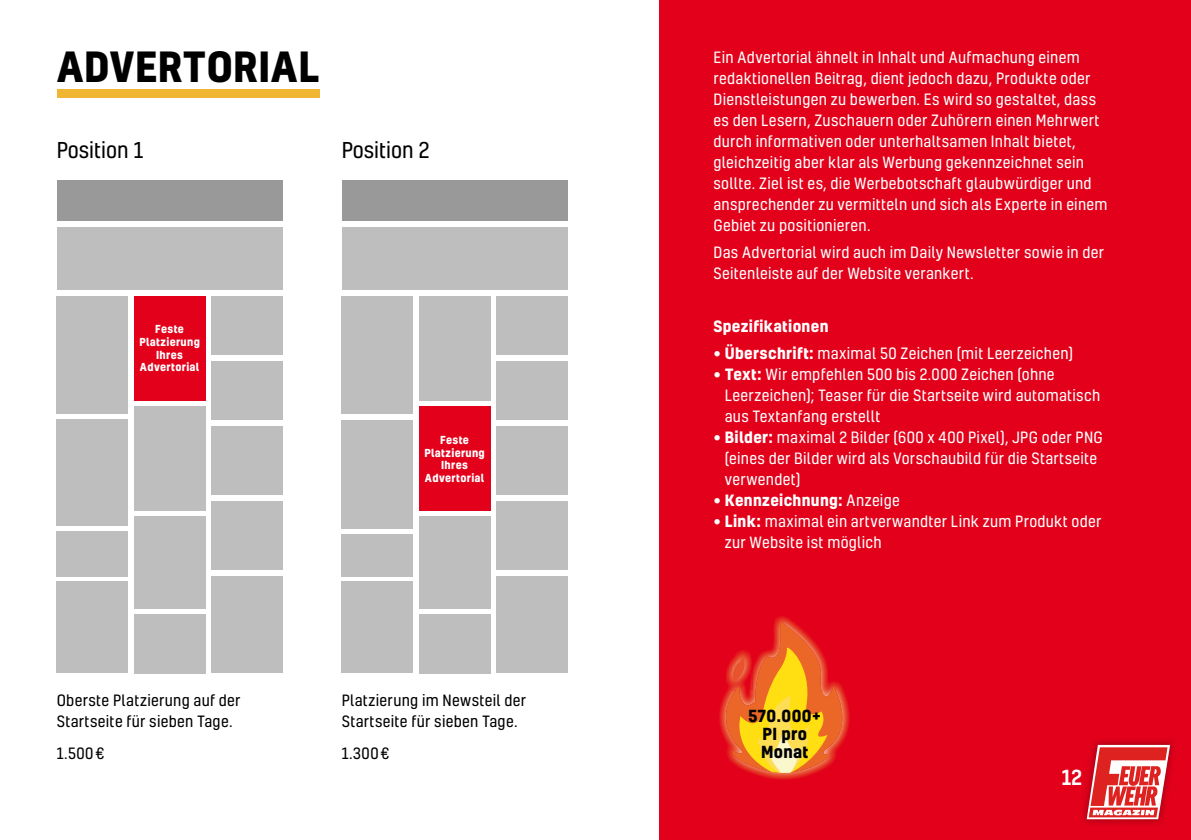
<style>
.page{position:relative;width:1191px;height:840px;background:#fff}
.page>*{position:absolute;margin:0;border:0;box-sizing:border-box;transform-origin:0 0}
.t1{font:700 40px "Kelson";letter-spacing:.01em;color:#000}
.t2{font:21px "Kelson";color:#000}
.t3{font:500 20px "Kelson";color:#fff}
.t4{font:700 16px/18px "Kelson";letter-spacing:.025em;color:#000;text-align:center}
.t5{font:15px/21px "Kelson";letter-spacing:.02em;color:#fff}
.t6{font:15px/21px "Kelson";letter-spacing:.02em;color:#000}
.t7{font:700 15px "Kelson";letter-spacing:.02em;color:#fff}
.t8{font:700 10.6px/12.6px "Kelson";letter-spacing:.03em;color:#fff;text-align:center}
.s1{font-family:"Avenir Next"}
.s2{font-weight:700}
.s3{font-family:"Avenir Next";font-weight:400}
.s4{font-weight:400}
</style>
<div class="page">
<div style="left:659px;top:0;width:532px;height:839px;background:#e2001a"></div>
<div style="left:211px;top:500px;width:71px;height:69px;background:#bfbebf"></div>
<div style="left:211px;top:296px;width:71px;height:58px;background:#bfbebf"></div>
<div style="left:211px;top:361px;width:71px;height:58px;background:#bfbebf"></div>
<div style="left:211px;top:426px;width:71px;height:68px;background:#bfbebf"></div>
<div style="left:57px;top:419px;width:71px;height:107px;background:#bfbebf"></div>
<div style="left:57px;top:531px;width:71px;height:45px;background:#bfbebf"></div>
<div style="left:134px;top:406px;width:71px;height:104px;background:#bfbebf"></div>
<div style="left:134px;top:296px;width:71px;height:104px;background:#e2001a"></div>
<div style="left:57px;top:296px;width:71px;height:117px;background:#bfbebf"></div>
<div style="left:57px;top:227px;width:225px;height:62px;background:#bfbebf"></div>
<div style="left:57px;top:179px;width:225px;height:41px;background:#999"></div>
<div style="left:134px;top:516px;width:71px;height:92px;background:#bfbebf"></div>
<div style="left:134px;top:613px;width:71px;height:59px;background:#bfbebf"></div>
<div style="left:211px;top:576px;width:71px;height:96px;background:#bfbebf"></div>
<div style="left:57px;top:581px;width:71px;height:91px;background:#bfbebf"></div>
<div style="left:496px;top:500px;width:71px;height:69px;background:#bfbebf"></div>
<div style="left:496px;top:296px;width:71px;height:58px;background:#bfbebf"></div>
<div style="left:496px;top:361px;width:71px;height:58px;background:#bfbebf"></div>
<div style="left:496px;top:426px;width:71px;height:68px;background:#bfbebf"></div>
<div style="left:342px;top:419px;width:71px;height:109px;background:#bfbebf"></div>
<div style="left:342px;top:533px;width:71px;height:43px;background:#bfbebf"></div>
<div style="left:419px;top:406px;width:71px;height:104px;background:#e2001a"></div>
<div style="left:419px;top:296px;width:71px;height:104px;background:#bfbebf"></div>
<div style="left:342px;top:296px;width:71px;height:117px;background:#bfbebf"></div>
<div style="left:342px;top:227px;width:225px;height:62px;background:#bfbebf"></div>
<div style="left:342px;top:179px;width:225px;height:41px;background:#999"></div>
<div style="left:419px;top:516px;width:71px;height:92px;background:#bfbebf"></div>
<div style="left:419px;top:613px;width:71px;height:59px;background:#bfbebf"></div>
<div style="left:496px;top:576px;width:71px;height:96px;background:#bfbebf"></div>
<div style="left:342px;top:581px;width:71px;height:91px;background:#bfbebf"></div>
<div style="left:57px;top:90px;width:263px;height:8px;background:#f0b533"></div>
<img style="left:752px;top:616px;width:63px;height:164px">
<svg style="left:719px;top:621px;width:131px;height:152px"></svg>
<img style="left:1083px;top:740px;width:90px;height:84px">
<svg style="left:1086px;top:744px;width:84px;height:74px;background:#e56264"></svg>
<h1 class="t1" style="left:57px;top:38px;width:264px">ADVERTORIAL</h1>
<h2 class="t2" style="left:57px;top:136px;width:88px">Position 1</h2>
<h2 class="t2" style="left:342px;top:136px;width:89px">Position 2</h2>
<p class="t8" style="left:139px;top:322px;width:62px">Feste<br>Platzierung<br>Ihres<br>Advertorial</p>
<p class="t8" style="left:424px;top:433px;width:62px">Feste<br>Platzierung<br>Ihres<br>Advertorial</p>
<p class="t6" style="left:57px;top:688px;width:185px">Oberste Platzierung auf der<br>Startseite für sieben Tage.</p>
<p class="t6" style="left:57px;top:742px;width:49px">1.500 €</p>
<p class="t6" style="left:342px;top:688px;width:186px">Platzierung im Newsteil der<br>Startseite für sieben Tage.</p>
<p class="t6" style="left:342px;top:742px;width:50px">1.300 €</p>
<p class="t5" style="left:713px;top:46px;width:395px">Ein Advertorial ähnelt in Inhalt und Aufmachung einem redaktionellen Beitrag, dient jedoch dazu, Produkte oder Dienstleistungen zu bewerben. Es wird so gestaltet, dass es den Lesern, Zuschauern oder Zuhörern einen Mehrwert durch informativen oder unterhaltsamen Inhalt bietet, gleichzeitig aber klar als Werbung gekennzeichnet sein sollte. Ziel ist es, die Werbebotschaft glaubwürdiger und ansprechender zu vermitteln und sich als Experte in einem Gebiet zu positionieren.</p>
<p class="t5" style="left:713px;top:241px;width:392px">Das Advertorial wird auch im Daily Newsletter sowie in der<br>Seitenleiste auf der Website verankert.</p>
<p class="t7" style="left:713px;top:315px;width:117px">Spezifikationen</p>
<p class="t5" style="left:713px;top:342px;width:361px"><span class="s1">•</span> <span class="s2">Überschrift:</span> maximal 50 Zeichen (mit Leerzeichen)</p>
<p class="t5" style="left:725px;top:363px;width:377px;text-indent:-11px"><span class="s1">•</span> <span class="s2">Text:</span> Wir empfehlen 500 bis 2.000 Zeichen (ohne<br>Leerzeichen); Teaser für die Startseite wird automatisch aus Textanfang erstellt</p>
<p class="t5" style="left:725px;top:426px;width:379px;text-indent:-11px"><span class="s1">•</span> <span class="s2">Bilder:</span> maximal 2 Bilder (600 x 400 Pixel), JPG oder PNG (eines der Bilder wird als Vorschaubild für die Startseite verwendet)</p>
<p class="t7" style="left:713px;top:489px;width:188px"><span class="s3">•</span> Kennzeichnung: <span class="s4">Anzeige</span></p>
<p class="t5" style="left:725px;top:510px;width:378px;text-indent:-11px"><span class="s1">•</span> <span class="s2">Link:</span> maximal ein artverwandter Link zum Produkt oder zur Website ist möglich</p>
<p class="t4" style="left:748px;top:705px;width:74px">570.000+<br>PI pro<br>Monat</p>
<h3 class="t3" style="left:1062px;top:763px;width:22px">12</h3>
</div>
